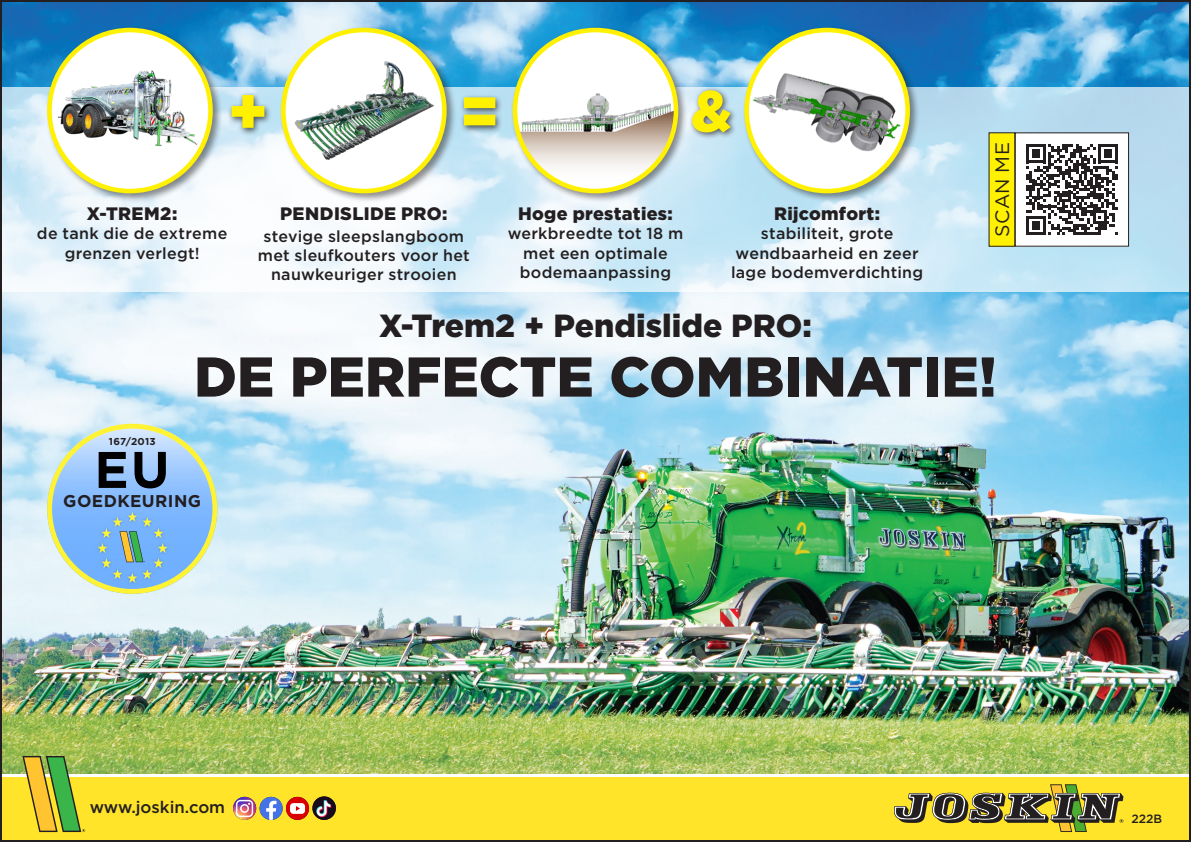
<style>
.page{position:relative;width:1191px;height:842px;background:#fff}
.page>*{position:absolute;margin:0;border:0;box-sizing:border-box;transform-origin:0 0}
.t1{font:900 64px "Gotham";color:#fff101}
.t2{font:900 58px "Gotham";color:#fff101}
.t3{font:900 56px "Gotham";color:#231f20}
.t4{font:900 32px "Gotham";color:#231f20}
.Sous-titres{font:19.4px "Gotham";letter-spacing:.015em;color:#231f20}
.points_forts{font:900 18px "Gotham";letter-spacing:.02em;color:#231f20}
.t5{font:700 17px "Gotham";letter-spacing:.02em;color:#231f20}
.t6{font:500 16.8px "Gotham";color:#231f20}
.points_forts-2{font:500 16px/19.2px "Gotham";letter-spacing:.02em;color:#231f20;text-align:center}
.t7{font:500 12px "Gotham";color:#231f20}
.t8{font:700 10px "Gotham";letter-spacing:.02em;color:#231f20}
</style>
<div class="page">
<img style="left:3px;top:3px;width:1185px;height:770px">
<svg style="left:3px;top:87px;width:1185px;height:205px"></svg>
<div style="left:1015px;top:133px;width:113px;height:113px;background:#fff"></div>
<svg style="left:1026px;top:144px;width:91px;height:91px"></svg>
<div style="left:1014px;top:132px;width:115px;height:115px;border:1px solid #231f20"></div>
<div style="left:989px;top:133px;width:25px;height:113px;background:#fff101"></div>
<div style="left:161px;top:277px;width:868px;height:156px;background:#fff;opacity:.75"></div>
<div style="left:45px;top:26px;width:178px;height:177px;background:#231f20;opacity:.5"></div>
<div style="left:49px;top:30px;width:161px;height:161px;background:#fff;border-radius:50%"></div>
<div style="left:47px;top:28px;width:166px;height:165px;border:5px solid #fff101;border-radius:50%"></div>
<div style="left:279px;top:26px;width:178px;height:177px;background:#231f20;opacity:.5"></div>
<div style="left:283px;top:30px;width:161px;height:161px;background:#fff;border-radius:50%"></div>
<div style="left:281px;top:28px;width:165px;height:165px;border:5px solid #fff101;border-radius:50%"></div>
<div style="left:510px;top:26px;width:178px;height:177px;background:#231f20;opacity:.5"></div>
<svg style="left:515px;top:30px;width:161px;height:161px"></svg>
<img style="left:515px;top:46px;width:161px;height:135px">
<div style="left:512px;top:28px;width:166px;height:165px;border:5px solid #fff101;border-radius:50%"></div>
<div style="left:742px;top:26px;width:178px;height:177px;background:#231f20;opacity:.5"></div>
<div style="left:746px;top:30px;width:161px;height:161px;background:#fff;border-radius:50%"></div>
<img style="left:751px;top:72px;width:156px;height:80px">
<div style="left:744px;top:28px;width:166px;height:165px;border:5px solid #fff101;border-radius:50%"></div>
<div style="left:227px;top:91px;width:46px;height:45px;background:#231f20;opacity:.75"></div>
<div style="left:687px;top:86px;width:50px;height:54px;background:#231f20;opacity:.75"></div>
<div style="left:460px;top:94px;width:43px;height:40px;background:#231f20;opacity:.75"></div>
<img style="left:42px;top:57px;width:162px;height:99px">
<img style="left:288px;top:55px;width:153px;height:109px">
<img style="left:47px;top:424px;width:170px;height:170px;border-radius:85px">
<div style="left:47px;top:424px;width:170px;height:170px;border:5px solid #fff101;border-radius:50%"></div>
<svg style="left:99px;top:452px;width:27px;height:36px"></svg>
<svg style="left:134px;top:452px;width:32px;height:36px"></svg>
<svg style="left:119px;top:531px;width:26px;height:31px"></svg>
<div style="left:0;top:777px;width:1191px;height:65px;background:#ffe42a"></div>
<svg style="left:22px;top:756px;width:63px;height:76px"></svg>
<svg style="left:233px;top:797px;width:23px;height:23px"></svg>
<svg style="left:236px;top:800px;width:17px;height:17px"></svg>
<svg style="left:260px;top:797px;width:23px;height:23px"></svg>
<svg style="left:266px;top:801px;width:10px;height:19px"></svg>
<svg style="left:286px;top:797px;width:23px;height:23px"></svg>
<div style="left:290px;top:803px;width:15px;height:11px;background:#fff;border-radius:3px"></div>
<svg style="left:296px;top:806px;width:4px;height:5px"></svg>
<img style="left:312px;top:796px;width:24px;height:24px;border-radius:12px">
<svg style="left:894px;top:784px;width:229px;height:48px"></svg>
<p class="t1" style="left:227px;top:74px;width:42px">+</p>
<p class="t1" style="left:459px;top:74px;width:42px">=</p>
<p class="t2" style="left:691px;top:78px;width:42px">&amp;</p>
<p class="points_forts" style="left:87px;top:203px;width:92px">X-TREM2:</p>
<p class="points_forts-2" style="left:37px;top:224px;width:192px">de tank die de extreme grenzen verlegt!</p>
<p class="points_forts" style="left:280px;top:203px;width:169px">PENDISLIDE PRO:</p>
<p class="points_forts-2" style="left:258px;top:226px;width:213px">stevige sleepslangboom met sleufkouters voor het nauwkeuriger strooien</p>
<p class="points_forts" style="left:518px;top:203px;width:156px">Hoge prestaties:</p>
<p class="points_forts-2" style="left:508px;top:224px;width:177px">werkbreedte tot 18 m met een optimale bodemaanpassing</p>
<p class="points_forts" style="left:774px;top:203px;width:108px">Rijcomfort:</p>
<p class="points_forts-2" style="left:731px;top:224px;width:193px">stabiliteit, grote wendbaarheid en zeer lage bodemverdichting</p>
<p class="Sous-titres" style="left:991px;top:237px;width:96px;rotate:-90deg">SCAN ME</p>
<p class="t8" style="left:109px;top:436px;width:48px">167/2013</p>
<p class="t4" style="left:379px;top:307px;width:434px">X-Trem2 + Pendislide PRO:</p>
<p class="t3" style="left:194px;top:344px;width:804px">DE PERFECTE COMBINATIE!</p>
<p class="t5" style="left:63px;top:491px;width:139px">GOEDKEURING</p>
<p class="t6" style="left:90px;top:798px;width:137px">www.joskin.com</p>
<p class="t7" style="left:1131px;top:812px;width:32px">222B</p>
</div>
